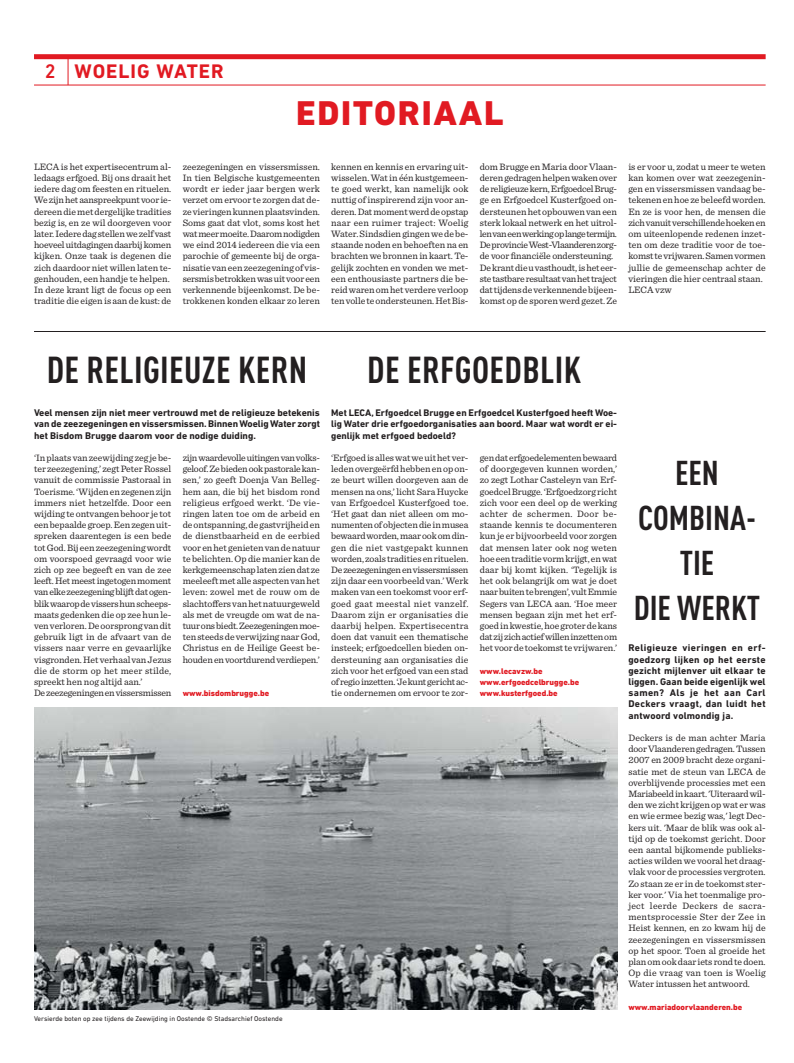
<style>
.page{position:relative;width:794px;height:1063px;background:#fff}
.page>*{position:absolute;margin:0;border:0;box-sizing:border-box;transform-origin:0 0}
.t1{font:700 37px "DIN Cond";letter-spacing:.01em;color:#231f20}
.t2{font:800 35px "DIN Next LT Pro";letter-spacing:.05em;color:#e11a22}
.t3{font:700 34px/45px "DIN Cond";color:#231f20;text-align:center}
.t4{font:700 20px "DIN Next LT Pro";letter-spacing:.05em;color:#e11a22}
.t5{font:700 9.9px/11.2px "DIN Next LT Pro";color:#231f20;text-align:justify}
.t6{font:9.7px/11.2px "Sentinel";color:#231f20;text-align:justify}
.t7{font:700 9.7px/11.2px "DIN Next LT Pro";color:#231f20;text-align:justify}
.t8{font:800 8.4px/11.2px "DIN Next LT Pro";color:#e11a22}
.t9{font:7px "DIN Next LT Pro";color:#231f20}
.s1{font-weight:500}
</style>
<div class="page">
<div style="left:34px;top:54px;width:731px;height:5px;background:#e11a22"></div>
<hr style="left:34px;top:85px;width:731px;height:1px;background:#e11a22">
<svg style="left:68px;top:59px;width:1px;height:26px"></svg>
<img style="left:34px;top:707px;width:583px;height:302px">
<hr style="left:34px;top:331px;width:731px;height:1px;background:#231f20">
<h3 class="t4" style="left:45px;top:65px;width:180px"><span class="s1">2</span> WOELIG WATER</h3>
<p class="t6" style="left:34px;top:162px;width:139px;text-align:left">LECA is het expertisecentrum al&shy;ledaags erfgoed. Bij ons draait het iedere dag om feesten en rituelen.<br>We zijn het aanspreekpunt voor ie&shy;dereen die met dergelijke tradities bezig is, en ze wil doorgeven voor later. Iedere dag stellen we zelf vast hoeveel uitdagingen daarbij komen kijken. Onze taak is degenen die zich daardoor niet willen laten te&shy;genhouden, een handje te helpen.<br>In deze krant ligt de focus op een traditie die eigen is aan de kust: de</p>
<h2 class="t2" style="left:296px;top:102px;width:209px">EDITORIAAL</h2>
<p class="t6" style="left:480px;top:162px;width:139px;text-align:left">dom Brugge en Maria door Vlaan&shy;deren gedragen helpen waken over de religieuze kern, Erfgoedcel Brug&shy;ge en Erfgoedcel Kusterfgoed on&shy;dersteunen het opbouwen van een sterk lokaal netwerk en het uitrol&shy;len van een werking op lange termijn.<br>De provincie West-Vlaanderen zorg&shy;de voor financiële ondersteuning.<br>De krant die u vasthoudt, is het eer&shy;ste tastbare resultaat van het traject dat tijdens de verkennende bijeen&shy;komst op de sporen werd gezet. Ze</p>
<p class="t6" style="left:628px;top:162px;width:139px;text-align:left">is er voor u, zodat u meer te weten kan komen over wat zeezegenin&shy;gen en vissersmissen vandaag be&shy;tekenen en hoe ze beleefd worden.<br>En ze is voor hen, de mensen die zich vanuit verschillende hoeken en om uiteenlopende redenen inzet&shy;ten om deze traditie voor de toe&shy;komst te vrijwaren. Samen vormen jullie de gemeenschap achter de vieringen die hier centraal staan.<br>LECA vzw</p>
<p class="t6" style="left:331px;top:162px;width:139px">kennen en kennis en ervaring uit&shy;wisselen. Wat in één kustgemeen&shy;te goed werkt, kan namelijk ook nuttig of inspirerend zijn voor an&shy;deren. Dat moment werd de opstap naar een ruimer traject: Woelig Water. Sindsdien gingen we de be&shy;staande noden en behoeften na en brachten we bronnen in kaart. Te&shy;gelijk zochten en vonden we met&shy;een enthousiaste partners die be&shy;reid waren om het verdere verloop ten volle te ondersteunen. Het Bis-</p>
<p class="t6" style="left:183px;top:162px;width:139px">zeezegeningen en vissersmissen.<br>In tien Belgische kustgemeenten wordt er ieder jaar bergen werk verzet om ervoor te zorgen dat de&shy;ze vieringen kunnen plaatsvinden.<br>Soms gaat dat vlot, soms kost het wat meer moeite. Daarom nodigden we eind 2014 iedereen die via een parochie of gemeente bij de orga&shy;nisatie van een zeezegening of vis&shy;sersmis betrokken was uit voor een verkennende bijeenkomst. De be&shy;trokkenen konden elkaar zo leren</p>
<h1 class="t1" style="left:47px;top:357px;width:262px">DE RELIGIEUZE KERN</h1>
<p class="t5" style="left:34px;top:408px;width:287px">Veel mensen zijn niet meer vertrouwd met de religieuze betekenis van de zeezegeningen en vissersmissen. Binnen Woelig Water zorgt het Bisdom Brugge daarom voor de nodige duiding.</p>
<p class="t6" style="left:34px;top:453px;width:139px;text-align:left">‘In plaats van zeewijding zeg je be&shy;ter zeezegening,’ zegt Peter Rossel vanuit de commissie Pastoraal in Toerisme. ‘Wijden en zegenen zijn immers niet hetzelfde. Door een wijding te ontvangen behoor je tot een bepaalde groep. Een zegen uit&shy;spreken daarentegen is een bede tot God. Bij een zeezegening wordt om voorspoed gevraagd voor wie zich op zee begeeft en van de zee leeft. Het meest ingetogen moment van elke zeezegening blijft dat ogen&shy;blik waarop de vissers hun scheeps&shy;maats gedenken die op zee hun le&shy;ven verloren. De oorsprong van dit gebruik ligt in de afvaart van de vissers naar verre en gevaarlijke visgronden. Het verhaal van Jezus die de storm op het meer stilde, spreekt hen nog altijd aan.’<br>De zeezegeningen en vissersmissen</p>
<p class="t6" style="left:183px;top:453px;width:139px">zijn waardevolle uitingen van volks&shy;geloof. Ze bieden ook pastorale kan&shy;sen,’ zo geeft Doenja Van Belleg&shy;hem aan, die bij het bisdom rond religieus erfgoed werkt. ‘De vie&shy;ringen laten toe om de arbeid en de ontspanning, de gastvrijheid en de dienstbaarheid en de eerbied voor en het genieten van de natuur te belichten. Op die manier kan de kerkgemeenschap laten zien dat ze meeleeft met alle aspecten van het leven: zowel met de rouw om de slachtoffers van het natuurgeweld als met de vreugde om wat de na&shy;tuur ons biedt. Zeezegeningen moe&shy;ten steeds de verwijzing naar God, Christus en de Heilige Geest be&shy;houden en voortdurend verdiepen.’</p>
<p class="t8" style="left:183px;top:689px;width:88px">www.bisdombrugge.be</p>
<p class="t9" style="left:34px;top:1016px;width:250px">Versierde boten op zee tijdens de Zeewijding in Oostende © Stadsarchief Oostende</p>
<h1 class="t1" style="left:367px;top:356px;width:215px">DE ERFGOEDBLIK</h1>
<p class="t7" style="left:331px;top:408px;width:287px">Met LECA, Erfgoedcel Brugge en Erfgoedcel Kusterfgoed heeft Woe&shy;lig Water drie erfgoedorganisaties aan boord. Maar wat wordt er ei&shy;genlĳk met erfgoed bedoeld?</p>
<p class="t6" style="left:331px;top:453px;width:139px">‘Erfgoed is alles wat we uit het ver&shy;leden overgeërfd hebben en op on&shy;ze beurt willen doorgeven aan de mensen na ons,’ licht Sara Huycke van Erfgoedcel Kusterfgoed toe. ‘Het gaat dan niet alleen om mo&shy;numenten of objecten die in musea bewaard worden, maar ook om din&shy;gen die niet vastgepakt kunnen worden, zoals tradities en rituelen.<br>De zeezegeningen en vissersmissen zijn daar een voorbeeld van.’ Werk maken van een toekomst voor erf&shy;goed gaat meestal niet vanzelf.<br>Daarom zijn er organisaties die daarbij helpen. Expertisecentra doen dat vanuit een thematische insteek; erfgoedcellen bieden on&shy;dersteuning aan organisaties die zich voor het erfgoed van een stad of regio inzetten. ‘Je kunt gericht ac&shy;tie ondernemen om ervoor te zor-</p>
<p class="t6" style="left:480px;top:453px;width:139px">gen dat erfgoedelementen bewaard of doorgegeven kunnen worden,’ zo zegt Lothar Casteleyn van Erf&shy;goedcel Brugge. ‘Erfgoedzorg richt zich voor een deel op de werking achter de schermen. Door be&shy;staande kennis te documenteren kun je er bijvoorbeeld voor zorgen dat mensen later ook nog weten hoe een traditie vorm krijgt, en wat daar bij komt kijken. ‘Tegelijk is het ook belangrijk om wat je doet naar buiten te brengen’, vult Emmie Segers van LECA aan. ‘Hoe meer mensen begaan zijn met het erf&shy;goed in kwestie, hoe groter de kans dat zij zich actief willen inzetten om het voor de toekomst te vrijwaren.’</p>
<p class="t8" style="left:480px;top:666px;width:101px">www.lecavzw.be www.erfgoedcelbrugge.be www.kusterfgoed.be</p>
<h3 class="t3" style="left:633px;top:453px;width:128px">EEN<br>COMBINA-<br>TIE<br>DIE WERKT</h3>
<p class="t5" style="left:628px;top:643px;width:139px">Religieuze vieringen en erf&shy;goedzorg lijken op het eerste gezicht mijlenver uit elkaar te liggen. Gaan beide eigenlijk wel samen? Als je het aan Carl Deckers vraagt, dan luidt het antwoord volmondig ja.</p>
<p class="t6" style="left:628px;top:733px;width:139px">Deckers is de man achter Maria door Vlaanderen gedragen. Tussen 2007 en 2009 bracht deze organi&shy;satie met de steun van LECA de overblijvende processies met een Mariabeeld in kaart. 'Uiteraard wil&shy;den we zicht krijgen op wat er was en wie ermee bezig was,' legt Dec&shy;kers uit. 'Maar de blik was ook al&shy;tijd op de toekomst gericht. Door een aantal bijkomende publieks&shy;acties wilden we vooral het draag&shy;vlak voor de processies vergroten.<br>Zo staan ze er in de toekomst ster&shy;ker voor.' Via het toenmalige pro&shy;ject leerde Deckers de sacra&shy;mentsprocessie Ster der Zee in Heist kennen, en zo kwam hij de zeezegeningen en vissersmissen op het spoor. Toen al groeide het plan om ook daar iets rond te doen.<br>Op die vraag van toen is Woelig Water intussen het antwoord.</p>
<p class="t8" style="left:628px;top:1002px;width:115px">www.mariadoorvlaanderen.be</p>
</div>
